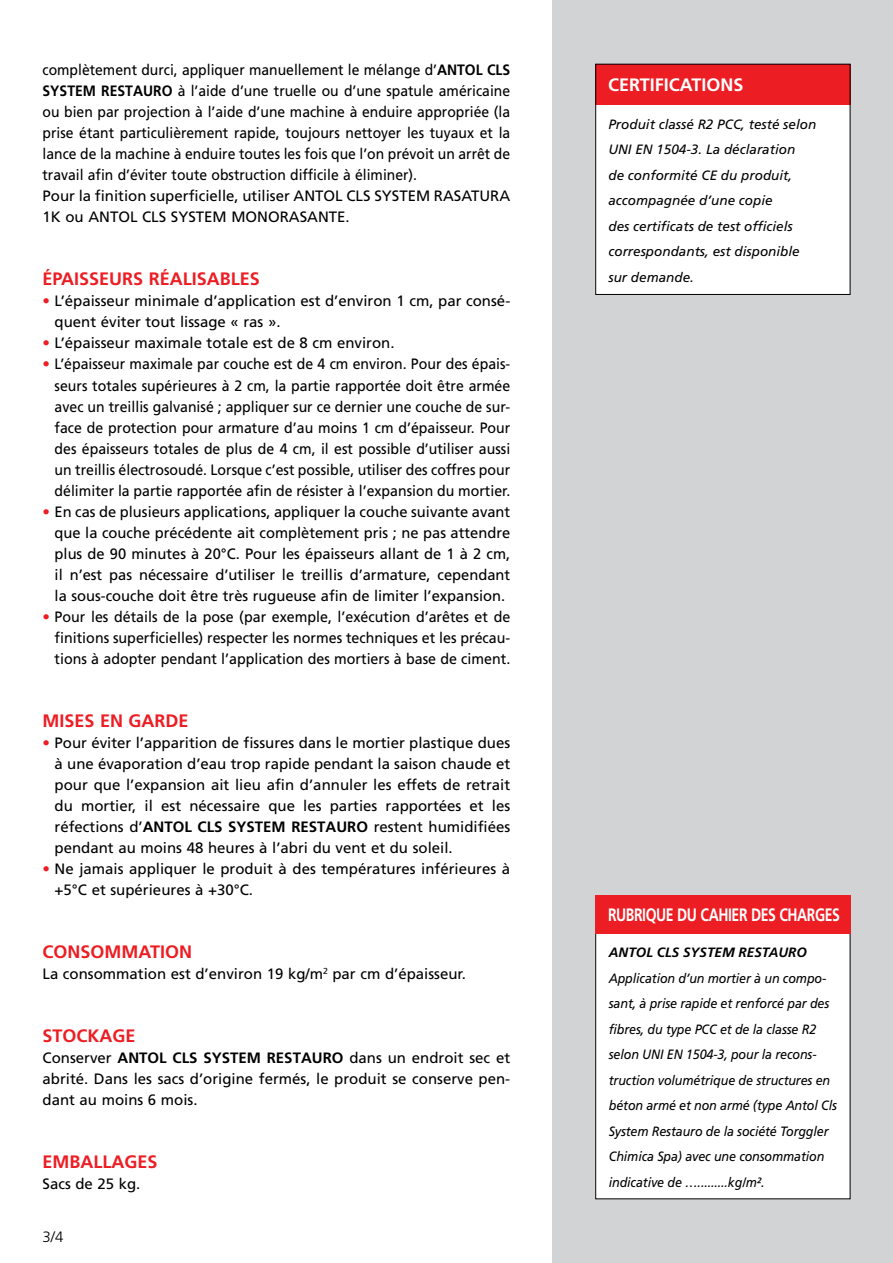
<style>
.page{position:relative;width:893px;height:1263px;background:#fff}
.page>*{position:absolute;margin:0;border:0;box-sizing:border-box;transform-origin:0 0}
.t1{font:700 18px "Frutiger";color:#ed1d24}
.t2{font:700 18px "Frutiger";color:#fff;scale:.78 1}
.t3{font:700 18px "Frutiger";color:#fff}
.t4{font:15px/21px "Frutiger";color:#000}
.t5{font:15px/21px "Frutiger";color:#000;scale:.93 1}
.t6{font:15px/21px "Frutiger";color:#000;text-align:justify;scale:.94 1}
.t7{font:15px/21px "Frutiger";color:#000;text-align:justify;scale:.95 1}
.t8{font:700 15px "Frutiger";color:#000}
.t9{font:300 15px "Frutiger";color:#000}
.t10{font:italic 13.5px/25.5px "Frutiger";letter-spacing:-.01em;color:#000;scale:.93 1}
.t11{font:italic 13.5px/25.5px "Frutiger";letter-spacing:-.01em;color:#000}
.t12{font:italic 700 13.5px "Frutiger";color:#000}
.s1{font-weight:700}
.s2{color:#ed1d24}
</style>
<div class="page">
<div style="left:553px;top:0;width:340px;height:1263px;background:#d1d3d4"></div>
<div style="left:596px;top:895px;width:254px;height:304px;background:#fff"></div>
<div style="left:595px;top:895px;width:255px;height:304px;border:1px solid #000"></div>
<div style="left:595px;top:895px;width:255px;height:38px;background:#ed1d24"></div>
<div style="left:596px;top:67px;width:254px;height:228px;background:#fff"></div>
<div style="left:595px;top:64px;width:255px;height:40px;background:#ed1d24"></div>
<div style="left:595px;top:64px;width:255px;height:231px;border:1px solid #000"></div>
<p class="t5" style="left:43px;top:60px;width:503px">complètement durci, appliquer manuellement le mélange d’<span class="s1">ANTOL CLS<br>SYSTE M RESTAUR</span></p>
<p class="t5" style="left:43px;top:81px;width:504px;text-indent:119px"><span class="s1">O</span> à l’aide d’une truelle ou d’une spatule américaine ou bien par projection à l’aide d’une machine à enduire appropriée (la prise étant particulièrement rapide, toujours nettoyer les tuyaux et la lance de la machine à enduire toutes les fois que l’on prévoit un arrêt de travail afin d’éviter toute obstruction difficile à éliminer).<br>Pour la finition superficielle, utiliser ANTOL CLS SYSTEM RASATURA 1K ou ANTOL CLS SYSTEM MONORASANTE.</p>
<p class="t1" style="left:43px;top:269px;width:219px">ÉPAISSEURS RÉALISABLES</p>
<p class="t4" style="left:55px;top:291px;width:457px;text-indent:-12px"><span class="s2">•</span> L’épaisseur minimale d’application est d’environ 1 cm, par consé&shy;quent éviter tout lissage « ras ».</p>
<p class="t4" style="left:43px;top:333px;width:354px"><span class="s2">•</span> L’épaisseur maximale totale est de 8 cm environ.</p>
<p class="t6" style="left:55px;top:354px;width:486px;text-indent:-12px"><span class="s2">•</span> L’épaisseur maximale par couche est de 4 cm environ. Pour des épais&shy;seurs totales supérieures à 2 cm, la partie rapportée doit être armée avec un treillis galvanisé ; appliquer sur ce dernier une couche de sur&shy;face de protection pour armature d’au moins 1 cm d’épaisseur. Pour des épaisseurs totales de plus de 4 cm, il est possible d’utiliser aussi un treillis électrosoudé. Lorsque c’est possible, utiliser des coffres pour délimiter la partie rapportée afin de résister à l’expansion du mortier.</p>
<p class="t4" style="left:55px;top:501px;width:457px;text-align:justify;text-indent:-12px"><span class="s2">•</span> En cas de plusieurs applications, appliquer la couche suivante avant que la couche précédente ait complètement pris ; ne pas attendre plus de 90 minutes à 20°C. Pour les épaisseurs allant de 1 à 2 cm, il n’est pas nécessaire d’utiliser le treillis d’armature, cependant la sous-couche doit être très rugueuse afin de limiter l’expansion.</p>
<p class="t7" style="left:55px;top:606px;width:481px;text-indent:-12px"><span class="s2">•</span> Pour les détails de la pose (par exemple, l’exécution d’arêtes et de finitions superficielles) respecter les normes techniques et les précau&shy;tions à adopter pendant l’application des mortiers à base de ciment.</p>
<p class="t1" style="left:43px;top:710px;width:148px">MISES EN GARDE</p>
<p class="t4" style="left:55px;top:732px;width:457px;text-align:justify;text-indent:-12px"><span class="s2">•</span> Pour éviter l’apparition de fissures dans le mortier plastique dues à une évaporation d’eau trop rapide pendant la saison chaude et pour que l’expansion ait lieu afin d’annuler les effets de retrait du mortier, il est nécessaire que les parties rapportées et les réfections d’<span class="s1">ANT</span></p>
<p class="t4" style="left:55px;top:816px;width:457px;text-indent:302px"><span class="s1">O</span> restent humidifiées pendant au moins 48 heures à l’abri du vent et du soleil.</p>
<p class="t4" style="left:55px;top:858px;width:457px;text-indent:-12px"><span class="s2">•</span> Ne jamais appliquer le produit à des températures inférieures à +5°C et supérieures à +30°C.</p>
<p class="t8" style="left:173px;top:817px;width:129px">OL CLS SYSTE M RESTAUR</p>
<p class="t1" style="left:43px;top:941px;width:65px">CONSOMM</p>
<p class="t1" style="left:139px;top:941px;width:55px">ATION</p>
<p class="t4" style="left:43px;top:963px;width:425px">La consommation est d’environ 19 kg/m<sup>2</sup> par cm d’épaisseur.</p>
<p class="t1" style="left:43px;top:1025px;width:95px">STOC KAGE</p>
<p class="t4" style="left:43px;top:1047px;width:86px">Conserver <span class="s1">ANT</span></p>
<p class="t8" style="left:148px;top:1048px;width:130px">OL CLS SYSTE M RESTAUR</p>
<p class="t4" style="left:43px;top:1047px;width:469px;text-align:justify;text-indent:289px"><span class="s1">O</span> dans un endroit sec et abrité. Dans les sacs d’origine fermés, le produit se conserve pen&shy;dant au moins 6 mois.</p>
<p class="t1" style="left:43px;top:1151px;width:13px">EMB</p>
<p class="t1" style="left:81px;top:1151px;width:79px">ALLAGES</p>
<p class="t4" style="left:43px;top:1173px;width:99px">Sacs de 25 kg.</p>
<p class="t9" style="left:43px;top:1228px;width:22px">3/4</p>
<p class="t3" style="left:608px;top:74px;width:137px">CERTIFICATIONS</p>
<p class="t11" style="left:608px;top:111px;width:209px">Produit classé R2 PCC, testé selon<br>UNI EN 1504-3. La déclaration<br>de conformité CE du produit, accompagnée d’une copie<br>des certificats de test officiels correspondants, est disponible sur demande.</p>
<p class="t2" style="left:608px;top:904px;width:45px">RUBRIQUE</p>
<p class="t2" style="left:677px;top:904px;width:52px">DU CAHIER</p>
<p class="t2" style="left:751px;top:904px;width:105px">DES CHARGES</p>
<p class="t12" style="left:609px;top:945px;width:200px">ANTOL CLS SYSTEM RESTAURO</p>
<p class="t10" style="left:609px;top:965px;width:247px">Application d’un mortier à un compo&shy;sant, à prise rapide et renforcé par des fibres, du type PCC et de la classe R2 selon UNI EN 1504-3, pour la recons&shy;truction volumétrique de structures en béton armé et non armé (type Antol Cls System Restauro de la société Torggler Chimica Spa) avec une consommation indicative de ….........kg/m².</p>
</div>
